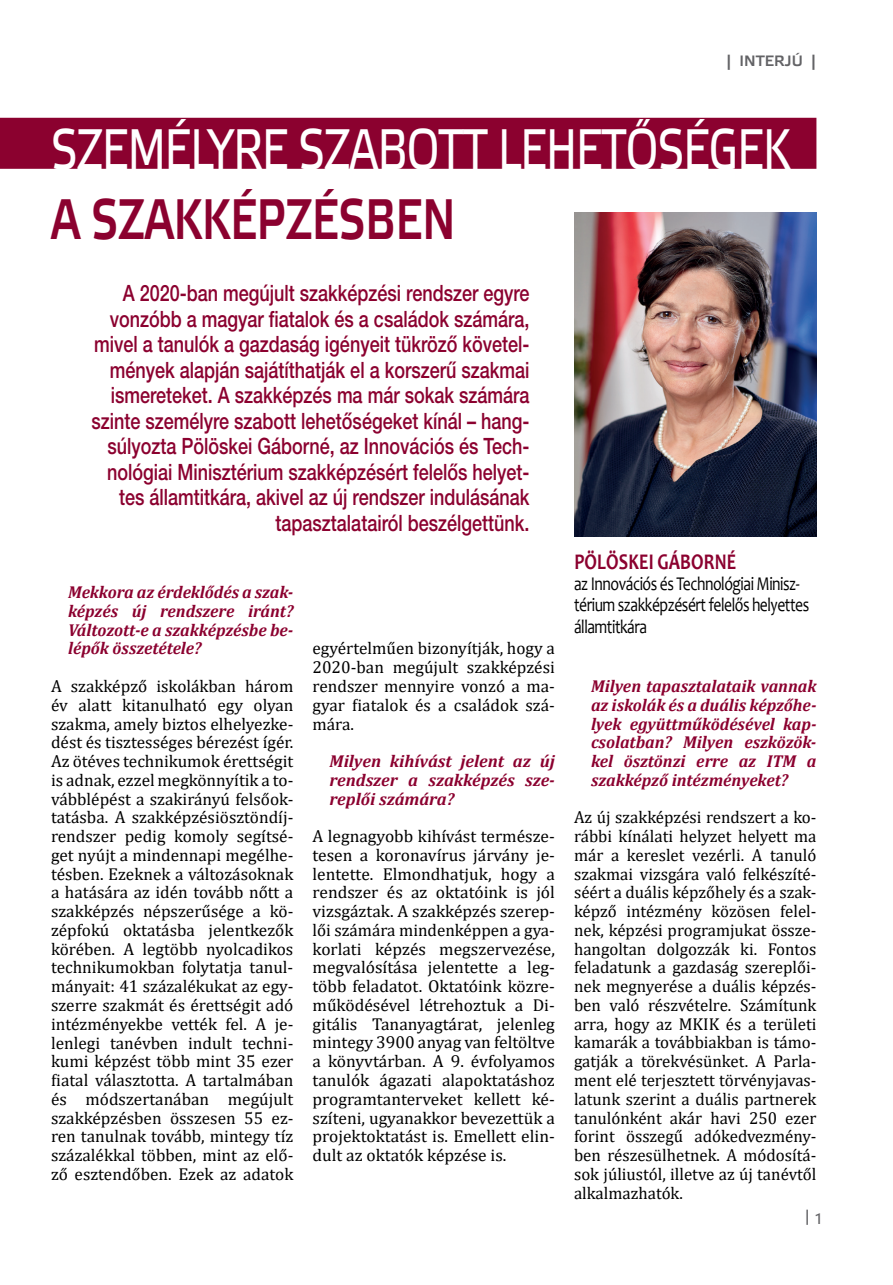
<style>
.page{position:relative;width:893px;height:1285px;background:#fff}
.page>*{position:absolute;margin:0;border:0;box-sizing:border-box;transform-origin:0 0}
.t1{font:57px "Etelka Text Pro";letter-spacing:-.02em;color:#fff;scale:.75 1}
.t2{font:57px "Etelka Medium Pro";color:#8b012f;scale:.75 1}
.t3{font:500 22.5px/25.5px "Helvetica Neue LT Pro";color:#8b012f;text-align:right;scale:.8 1}
.t4{font:700 22.5px "Candara";letter-spacing:.01em;color:#8b012f;scale:.8 1}
.t5{font:19.5px/21px "Candara";letter-spacing:-.03em;color:#000;scale:.8 1}
.t6{font:17.25px/18.8px "Cambria";color:#000;text-align:justify}
.t7{font:italic 700 17.25px/18.8px "Cambria";color:#8b012f;text-align:justify}
.t8{font:15px "Etelka Medium Pro";color:#636366}
.t9{font:15px "Etelka Text Pro";color:#636366}
</style>
<div class="page">
<img style="left:574px;top:213px;width:242px;height:323px">
<div style="left:0;top:118px;width:816px;height:51px;background:#8b012f"></div>
<p class="t8" style="left:726px;top:53px;width:92px">| INTERJÚ |</p>
<h1 class="t1" style="left:51px;top:118px;width:987px">SZEMÉLYRE SZABOTT LEHETŐSÉGEK</h1>
<h1 class="t2" style="left:51px;top:188px;width:541px">A SZAKKÉPZÉSBEN</h1>
<p class="t3" style="left:92px;top:280px;width:549px">A 2020-ban megújult szakképzési rendszer egyre vonzóbb a magyar fiatalok és a családok számára, mivel a tanulók a gazdaság igényeit tükröző követel&shy;mények alapján sajátíthatják el a korszerű szakmai ismereteket. A szakképzés ma már sokak számára szinte személyre szabott lehetőségeket kínál – hang&shy;súlyozta Pölöskei Gáborné, az Innovációs és Tech&shy;nológiai Minisztérium szakképzésért felelős helyet&shy;tes államtitkára, akivel az új rendszer indulásának tapasztalatairól beszélgettünk.</p>
<p class="t7" style="left:68px;top:582px;width:227px">Mekkora az érdeklődés a szak&shy;képzés új rendszere iránt?<br>Változott-e a szakképzésbe be&shy;lépők összetétele?</p>
<p class="t6" style="left:51px;top:676px;width:244px">A szakképző iskolákban három év alatt kitanulható egy olyan szakma, amely biztos elhelyezke&shy;dést és tisztességes bérezést ígér.<br>Az ötéves technikumok érettségit is adnak, ezzel megkönnyítik a to&shy;vábblépést a szakirányú felsőok&shy;tatásba. A szakképzésiösztöndíj&shy;rendszer pedig komoly segítsé&shy;get nyújt a mindennapi megélhe&shy;tésben. Ezeknek a változásoknak a hatására az idén tovább nőtt a szakképzés népszerűsége a kö&shy;zépfokú oktatásba jelentkezők körében. A legtöbb nyolcadikos technikumokban folytatja tanul&shy;mányait: 41 százalékukat az egy&shy;szerre szakmát és érettségit adó intézményekbe vették fel. A je&shy;lenlegi tanévben indult techni&shy;kumi képzést több mint 35 ezer fiatal választotta. A tartalmában és módszertanában megújult szakképzésben összesen 55 ez&shy;ren tanulnak tovább, mintegy tíz százalékkal többen, mint az elő&shy;ző esztendőben. Ezek az adatok</p>
<p class="t6" style="left:313px;top:639px;width:244px">egyértelműen bizonyítják, hogy a 2020-ban megújult szakképzési rendszer mennyire vonzó a ma&shy;gyar fiatalok és a családok szá&shy;mára.</p>
<p class="t7" style="left:330px;top:751px;width:227px">Milyen kihívást jelent az új rendszer a szakképzés sze&shy;replői számára?</p>
<p class="t6" style="left:313px;top:826px;width:244px">A legnagyobb kihívást természe&shy;tesen a koronavírus járvány je&shy;lentette. Elmondhatjuk, hogy a rendszer és az oktatóink is jól vizsgáztak. A szakképzés szerep&shy;lői számára mindenképpen a gya&shy;korlati képzés megszervezése, megvalósítása jelentette a leg&shy;több feladatot. Oktatóink közre&shy;működésével létrehoztuk a Di&shy;gitális Tananyagtárat, jelenleg mintegy 3900 anyag van feltöltve a könyvtárban. A 9. évfolyamos tanulók ágazati alapoktatáshoz programtanterveket kellett ké&shy;szíteni, ugyanakkor bevezettük a projektoktatást is. Emellett elin&shy;dult az oktatók képzése is.</p>
<h2 class="t4" style="left:574px;top:548px;width:204px">PÖLÖSKEI GÁBORNÉ</h2>
<p class="t5" style="left:574px;top:573px;width:296px">az Innovációs és Technológiai Minisz&shy;térium szakképzésért felelős helyettes államtitkára</p>
<p class="t7" style="left:591px;top:676px;width:227px">Milyen tapasztalataik vannak az iskolák és a duális képzőhe&shy;lyek együttműködésével kap&shy;csolatban? Milyen eszközök&shy;kel ösztönzi erre az ITM a szakképző intézményeket?</p>
<p class="t6" style="left:574px;top:807px;width:244px">Az új szakképzési rendszert a ko&shy;rábbi kínálati helyzet helyett ma már a kereslet vezérli. A tanuló szakmai vizsgára való felkészíté&shy;séért a duális képzőhely és a szak&shy;képző intézmény közösen felel&shy;nek, képzési programjukat össze&shy;hangoltan dolgozzák ki. Fontos feladatunk a gazdaság szereplői&shy;nek megnyerése a duális képzés&shy;ben való részvételre. Számítunk arra, hogy az MKIK és a területi kamarák a továbbiakban is támo&shy;gatják a törekvésünket. A Parla&shy;ment elé terjesztett törvényjavas&shy;latunk szerint a duális partnerek tanulónként akár havi 250 ezer forint összegű adókedvezmény&shy;ben részesülhetnek. A módosítá&shy;sok júliustól, illetve az új tanévtől alkalmazhatók.</p>
<p class="t9" style="left:805px;top:1208px;width:20px">| 1</p>
</div>
